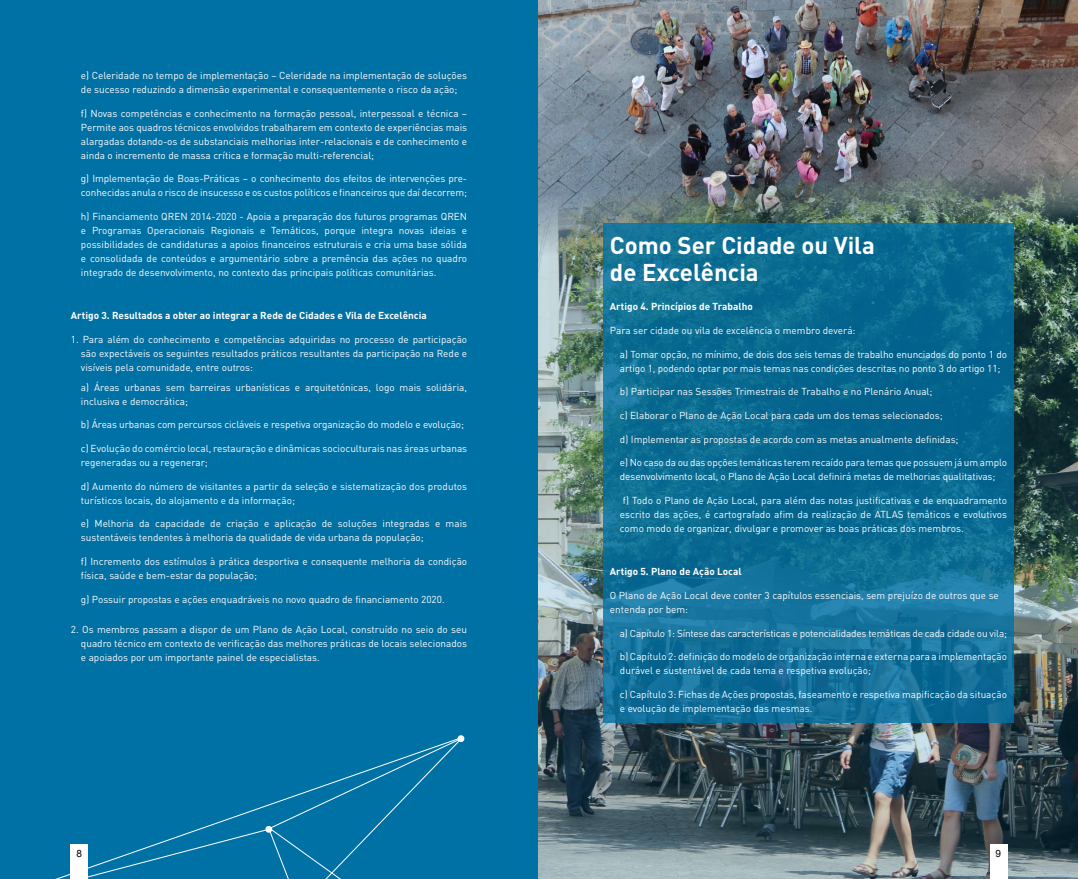
<style>
.page{position:relative;width:1078px;height:879px;background:#fff}
.page>*{position:absolute;margin:0;border:0;box-sizing:border-box;transform-origin:0 0}
.t1{font:700 24px/27px "DIN";color:#fff}
.t2{font:10px/14px "DIN";color:#fff}
.t3{font:700 10px "DIN";color:#fff}
.t4{font:10px "DIN";letter-spacing:-.02em;color:#fff}
.t5{font:10px "Arial";color:#000}
</style>
<div class="page">
<div style="left:0;top:0;width:1077px;height:879px;background:#0071a5"></div>
<img style="left:539px;top:255px;width:538px;height:624px">
<img style="left:539px;top:0;width:538px;height:255px">
<svg style="left:603px;top:224px;width:410px;height:499px;background:#0d6c94"></svg>
<div style="left:989px;top:845px;width:17px;height:34px;background:#fff"></div>
<svg style="left:55px;top:736px;width:407px;height:143px"></svg>
<p class="t2" style="left:81px;top:68px;width:387px">e) Celeridade no tempo de implementação – Celeridade na implementação de soluções de sucesso reduzindo a dimensão experimental e consequentemente o risco da ação;</p>
<p class="t2" style="left:81px;top:106px;width:388px;text-align:justify">f) Novas competências e conhecimento na formação pessoal, interpessoal e técnica – Permite aos quadros técnicos envolvidos trabalharem em contexto de experiências mais alargadas dotando-os de substanciais melhorias inter-relacionais e de conhecimento e ainda o incremento de massa crítica e formação multi-referencial;</p>
<p class="t2" style="left:81px;top:171px;width:388px">g) Implementação de Boas-Práticas – o conhecimento dos efeitos de intervenções pre&shy;conhecidas anula o risco de insucesso e os custos políticos e financeiros que daí decorrem;</p>
<p class="t2" style="left:81px;top:209px;width:388px;text-align:justify">h) Financiamento QREN 2014-2020 - Apoia a preparação dos futuros programas QREN e Programas Operacionais Regionais e Temáticos, porque integra novas ideias e possibilidades de candidaturas a apoios financeiros estruturais e cria uma base sólida e consolidada de conteúdos e argumentário sobre a premência das ações no quadro integrado de desenvolvimento, no contexto das principais políticas comunitárias.</p>
<p class="t3" style="left:71px;top:309px;width:357px">Artigo 3. Resultados a obter ao integrar a Rede de Cidades e Vila de Excelência</p>
<p class="t2" style="left:81px;top:332px;width:388px;text-align:justify;text-indent:-10px">1. Para além do conhecimento e competências adquiridas no processo de participação são expectáveis os seguintes resultados práticos resultantes da participação na Rede e visíveis pela comunidade, entre outros:</p>
<p class="t2" style="left:81px;top:380px;width:387px">a) Áreas urbanas sem barreiras urbanísticas e arquitetónicas, logo mais solidária, inclusiva e democrática;</p>
<p class="t2" style="left:81px;top:417px;width:384px">b) Áreas urbanas com percursos cicláveis e respetiva organização do modelo e evolução;</p>
<p class="t2" style="left:81px;top:441px;width:388px">c) Evolução do comércio local, restauração e dinâmicas socioculturais nas áreas urbanas regeneradas ou a regenerar;</p>
<p class="t2" style="left:81px;top:479px;width:388px">d) Aumento do número de visitantes a partir da seleção e sistematização dos produtos turísticos locais, do alojamento e da informação;</p>
<p class="t2" style="left:81px;top:516px;width:387px">e) Melhoria da capacidade de criação e aplicação de soluções integradas e mais sustentáveis tendentes à melhoria da qualidade de vida urbana da população;</p>
<p class="t2" style="left:81px;top:554px;width:388px">f) Incremento dos estímulos à prática desportiva e consequente melhoria da condição física, saúde e bem-estar da população;</p>
<p class="t2" style="left:81px;top:592px;width:365px">g) Possuir propostas e ações enquadráveis no novo quadro de financiamento 2020.</p>
<p class="t2" style="left:81px;top:622px;width:388px;text-align:justify;text-indent:-10px">2. Os membros passam a dispor de um Plano de Ação Local, construído no seio do seu quadro técnico em contexto de verificação das melhores práticas de locais selecionados e apoiados por um importante painel de especialistas.</p>
<h1 class="t1" style="left:609px;top:230px;width:266px">Como Ser Cidade ou Vila de Excelência</h1>
<p class="t3" style="left:609px;top:300px;width:144px">Artigo 4. Princípios de Trabalho</p>
<p class="t2" style="left:609px;top:323px;width:247px">Para ser cidade ou vila de excelência o membro deverá:</p>
<p class="t2" style="left:619px;top:347px;width:388px">a) Tomar opção, no mínimo, de dois dos seis temas de trabalho enunciados do ponto 1 do artigo 1, podendo optar por mais temas nas condições descritas no ponto 3 do artigo 11;</p>
<p class="t2" style="left:619px;top:384px;width:314px">b) Participar nas Sessões Trimestrais de Trabalho e no Plenário Anual;</p>
<p class="t2" style="left:619px;top:408px;width:324px">c) Elaborar o Plano de Ação Local para cada um dos temas selecionados;</p>
<p class="t2" style="left:619px;top:432px;width:340px">d) Implementar as propostas de acordo com as metas anualmente definidas;</p>
<p class="t2" style="left:619px;top:455px;width:388px">e) No caso da ou das opções temáticas terem recaído para temas que possuem já um amplo desenvolvimento local, o Plano de Ação Local definirá metas de melhorias qualitativas;</p>
<p class="t2" style="left:619px;top:493px;width:388px;text-align:justify">f) Todo o Plano de Ação Local, para além das notas justificativas e de enquadramento escrito das ações, é cartografado afim da realização de ATLAS temáticos e evolutivos como modo de organizar, divulgar e promover as boas práticas dos membros.</p>
<p class="t3" style="left:609px;top:565px;width:133px">Artigo 5. Plano de Ação Local</p>
<p class="t2" style="left:609px;top:588px;width:390px">O Plano de Ação Local deve conter 3 capítulos essenciais, sem prejuízo de outros que se entenda por bem:</p>
<p class="t4" style="left:619px;top:627px;width:388px">a) Capítulo 1: Síntese das características e potencialidades temáticas de cada cidade ou vila;</p>
<p class="t2" style="left:619px;top:649px;width:388px">b) Capítulo 2: definição do modelo de organização interna e externa para a implementação durável e sustentável de cada tema e respetiva evolução;</p>
<p class="t2" style="left:619px;top:687px;width:388px">c) Capítulo 3: Fichas de Ações propostas, faseamento e respetiva mapificação da situação e evolução de implementação das mesmas.</p>
<p class="t5" style="left:76px;top:847px;width:7px">8</p>
<p class="t5" style="left:995px;top:847px;width:7px">9</p>
</div>
